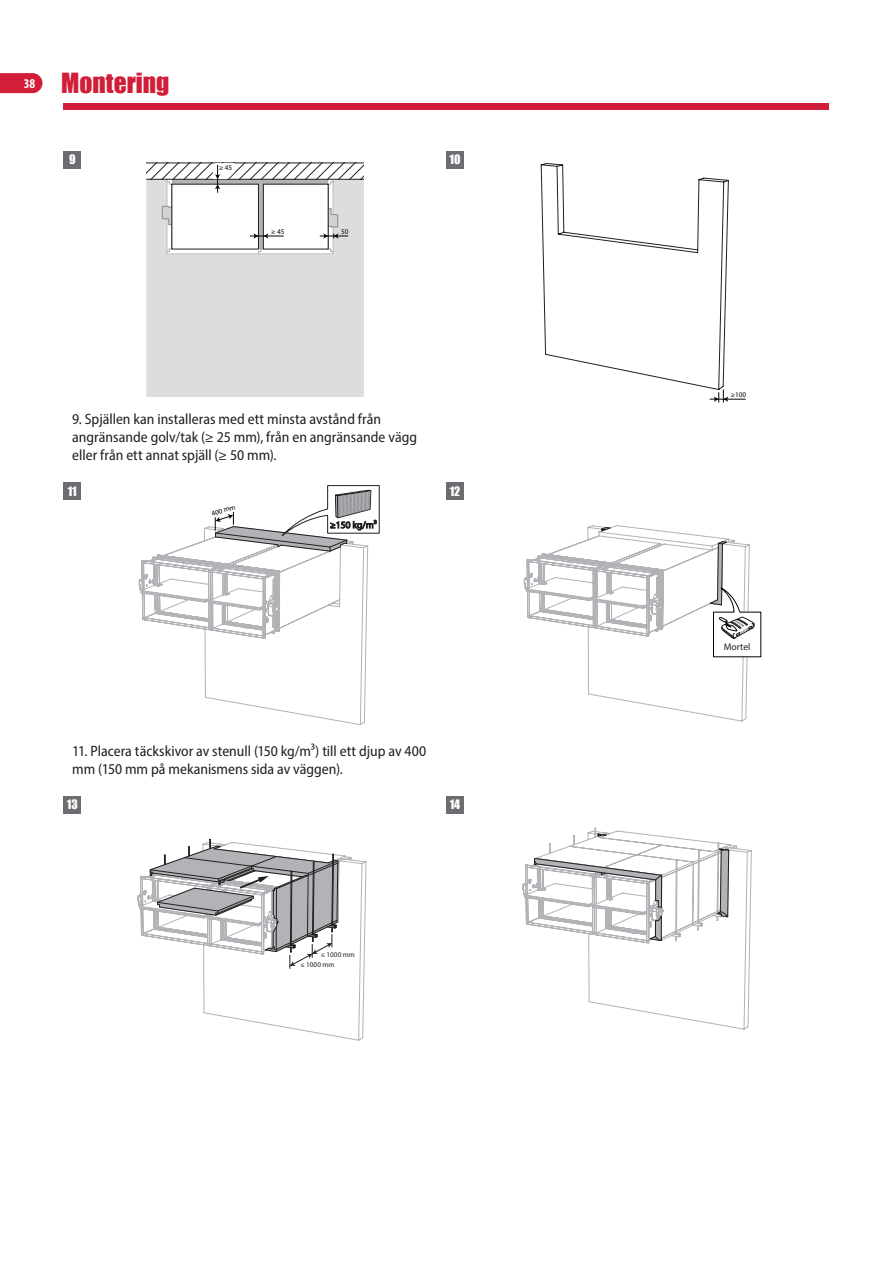
<style>
.page{position:relative;width:893px;height:1263px;background:#fff}
.page>*{position:absolute;margin:0;border:0;box-sizing:border-box;transform-origin:0 0}
.t1{font:25.5px "Impact";color:#d11e39}
.t2{font:semi-condensed 15px/18px "Myriad Pro";color:#231f20}
.t3{font:12px "Impact";color:#fff}
.t4{font:9.6px "Myriad Pro";color:#231f20}
.t5{font:7.2px "Myriad Pro";color:#040503}
.t6{font:7.2px "Myriad Pro";color:#231f20}
</style>
<div class="page">
<div style="left:64px;top:103px;width:765px;height:6px;background:#d11e39"></div>
<svg style="left:0;top:73px;width:43px;height:20px"></svg>
<div style="left:146px;top:254px;width:218px;height:143px;background:#dcdddf"></div>
<svg style="left:146px;top:163px;width:218px;height:91px"></svg>
<svg style="left:541px;top:163px;width:188px;height:239px"></svg>
<hr style="left:710px;top:399px;width:36px;height:1px;background:#040503">
<svg style="left:139px;top:526px;width:229px;height:199px"></svg>
<svg style="left:215px;top:485px;width:165px;height:67px"></svg>
<svg style="left:524px;top:525px;width:237px;height:196px"></svg>
<svg style="left:137px;top:854px;width:229px;height:187px"></svg>
<svg style="left:150px;top:839px;width:189px;height:201px"></svg>
<div style="left:344px;top:953px;width:11px;height:8px;background:#fff"></div>
<svg style="left:522px;top:828px;width:230px;height:202px"></svg>
<svg style="left:598px;top:834px;width:8px;height:3px"></svg>
<svg style="left:534px;top:858px;width:128px;height:50px"></svg>
<svg style="left:649px;top:914px;width:13px;height:27px"></svg>
<svg style="left:717px;top:848px;width:12px;height:69px"></svg>
<div style="left:64px;top:151px;width:17px;height:17px;background:#6c6d70"></div>
<div style="left:446px;top:151px;width:17px;height:17px;background:#6c6d70"></div>
<div style="left:64px;top:483px;width:17px;height:17px;background:#6c6d70"></div>
<div style="left:446px;top:483px;width:17px;height:17px;background:#6c6d70"></div>
<div style="left:64px;top:796px;width:17px;height:17px;background:#6c6d70"></div>
<div style="left:446px;top:796px;width:17px;height:17px;background:#6c6d70"></div>
<h1 class="t1" style="left:24px;top:63px;width:147px"><sup>38</sup> Montering</h1>
<p class="t3" style="left:69px;top:150px;width:8px">9</p>
<p class="t3" style="left:449px;top:150px;width:13px">10</p>
<p class="t5" style="left:219px;top:163px;width:15px">≥ 45</p>
<p class="t5" style="left:271px;top:228px;width:15px">≥45</p>
<p class="t5" style="left:341px;top:228px;width:9px">50</p>
<p class="t2" style="left:72px;top:410px;width:346px">9. Spjällen kan installeras med ett minsta avstånd från angränsande golv/tak (≥ 25 mm), från en angränsande vägg eller från ett annat spjäll (≥ 50 mm).</p>
<p class="t3" style="left:68px;top:482px;width:11px">11</p>
<p class="t3" style="left:450px;top:482px;width:12px">12</p>
<p class="t5" style="left:210px;top:510px;width:26px;rotate:-18deg">400 mm</p>
<p class="t2" style="left:72px;top:741px;width:356px">11. Placera täckskivor av stenull (150 kg/m³) till ett djup av 400 mm (150 mm på mekanismens sida av väggen).</p>
<p class="t3" style="left:67px;top:795px;width:12px">13</p>
<p class="t3" style="left:450px;top:795px;width:12px">14</p>
<p class="t6" style="left:321px;top:950px;width:36px">≤ 1000 mm</p>
<p class="t6" style="left:300px;top:960px;width:36px">≤ 1000 mm</p>
<p class="t5" style="left:731px;top:390px;width:17px">≥100</p>
<p class="t4" style="left:724px;top:641px;width:28px">Mortel</p>
</div>
